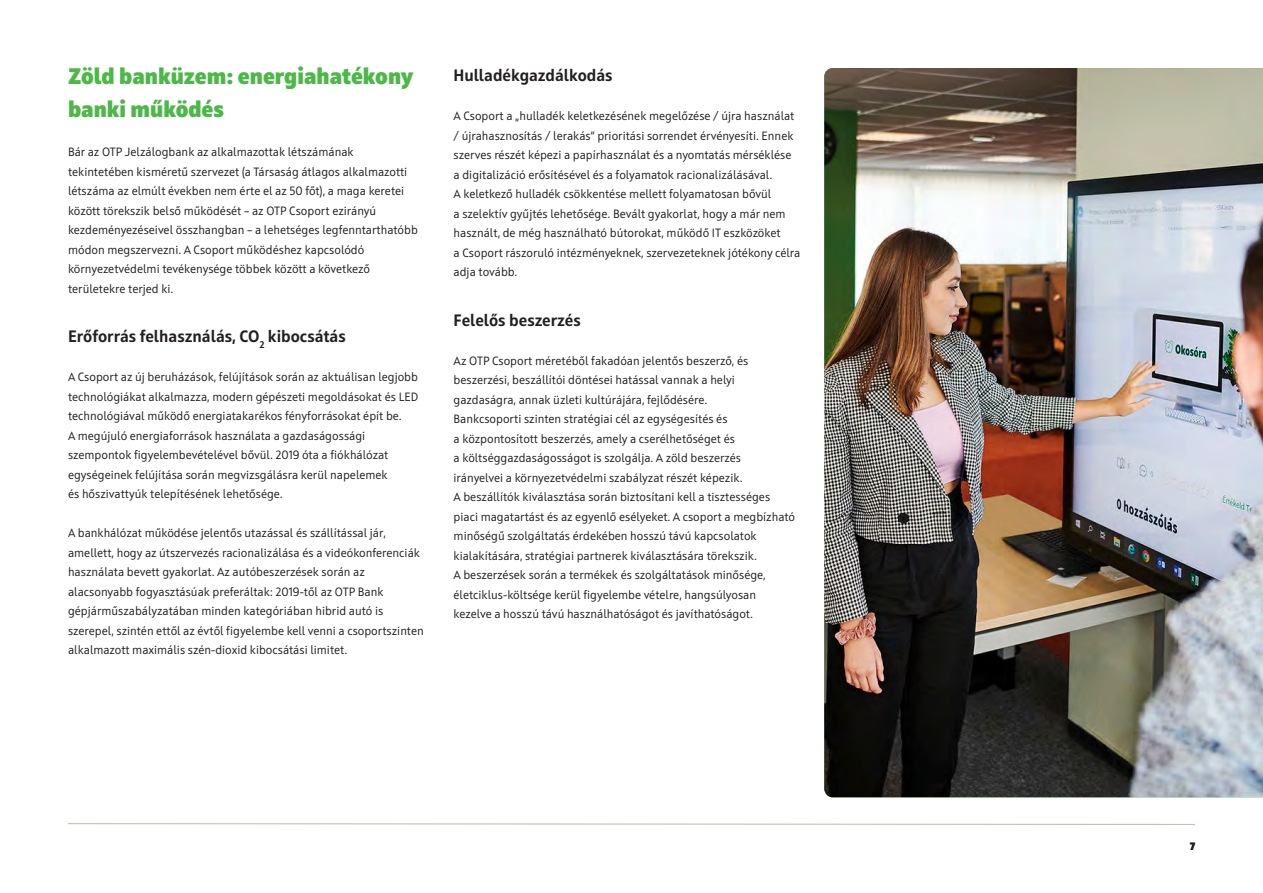
<style>
.page{position:relative;width:1263px;height:893px;background:#fff}
.page>*{position:absolute;margin:0;border:0;box-sizing:border-box;transform-origin:0 0}
.t1{font:800 22.5px/33px "Squad";color:#4cb848}
.t2{font:700 16.5px "Squad";color:#231f20}
.t3{font:12px/19.5px "Squad";color:#231f20}
.t4{font:800 10.5px "Squad";color:#231f20}
</style>
<div class="page">
<svg style="left:68px;top:823px;width:1127px;height:2px;background:#d8ddd3"></svg>
<img style="left:824px;top:68px;width:439px;height:729px">
<h1 class="t1" style="left:68px;top:60px;width:347px">Zöld banküzem: energiahatékony banki működés</h1>
<p class="t3" style="left:68px;top:142px;width:351px">Bár az OTP Jelzálogbank az alkalmazottak létszámának tekintetében kisméretű szervezet (a Társaság átlagos alkalmazotti létszáma az elmúlt években nem érte el az 50 főt), a maga keretei között törekszik belső működését – az OTP Csoport ezirányú kezdeményezéseivel összhangban – a lehetséges legfenntarthatóbb módon megszervezni. A Csoport működéshez kapcsolódó környezetvédelmi tevékenysége többek között a következő területekre terjed ki.</p>
<h2 class="t2" style="left:68px;top:326px;width:279px">Erőforrás felhasználás, CO<sub>2</sub> kibocsátás</h2>
<p class="t3" style="left:68px;top:367px;width:352px">A Csoport az új beruházások, felújítások során az aktuálisan legjobb technológiákat alkalmazza, modern gépészeti megoldásokat és LED technológiával működő energiatakarékos fényforrásokat épít be.<br>A megújuló energiaforrások használata a gazdaságossági szempontok figyelembevételével bővül. 2019 óta a fiókhálózat egységeinek felújítása során megvizsgálásra kerül napelemek<br>és hőszivattyúk telepítésének lehetősége.</p>
<p class="t3" style="left:68px;top:523px;width:357px">A bankhálózat működése jelentős utazással és szállítással jár, amellett, hogy az útszervezés racionalizálása és a videókonferenciák használata bevett gyakorlat. Az autóbeszerzések során az alacsonyabb fogyasztásúak preferáltak: 2019-től az OTP Bank gépjárműszabályzatában minden kategóriában hibrid autó is szerepel, szintén ettől az évtől figyelembe kell venni a csoportszinten alkalmazott maximális szén-dioxid kibocsátási limitet.</p>
<h2 class="t2" style="left:454px;top:65px;width:161px">Hulladékgazdálkodás</h2>
<p class="t3" style="left:454px;top:106px;width:348px">A Csoport a „hulladék keletkezésének megelőzése / újra használat / újrahasznosítás / lerakás” prioritási sorrendet érvényesíti. Ennek szerves részét képezi a papírhasználat és a nyomtatás mérséklése a digitalizáció erősítésével és a folyamatok racionalizálásával.<br>A keletkező hulladék csökkentése mellett folyamatosan bővül<br>a szelektív gyűjtés lehetősége. Bevált gyakorlat, hogy a már nem használt, de még használható bútorokat, működő IT eszközöket<br>a Csoport rászoruló intézményeknek, szervezeteknek jótékony célra adja tovább.</p>
<h2 class="t2" style="left:454px;top:309px;width:129px">Felelős beszerzés</h2>
<p class="t3" style="left:454px;top:351px;width:343px">Az OTP Csoport méretéből fakadóan jelentős beszerző, és beszerzési, beszállítói döntései hatással vannak a helyi gazdaságra, annak üzleti kultúrájára, fejlődésére.<br>Bankcsoporti szinten stratégiai cél az egységesítés és<br>a központosított beszerzés, amely a cserélhetőséget és<br>a költséggazdaságosságot is szolgálja. A zöld beszerzés<br>irányelvei a környezetvédelmi szabályzat részét képezik.<br>A beszállítók kiválasztása során biztosítani kell a tisztességes piaci magatartást és az egyenlő esélyeket. A csoport a megbízható minőségű szolgáltatás érdekében hosszú távú kapcsolatok kialakítására, stratégiai partnerek kiválasztására törekszik.<br>A beszerzések során a termékek és szolgáltatások minősége, életciklus-költsége kerül figyelembe vételre, hangsúlyosan kezelve a hosszú távú használhatóságot és javíthatóságot.</p>
<p class="t4" style="left:1190px;top:839px;width:6px">7</p>
</div>
